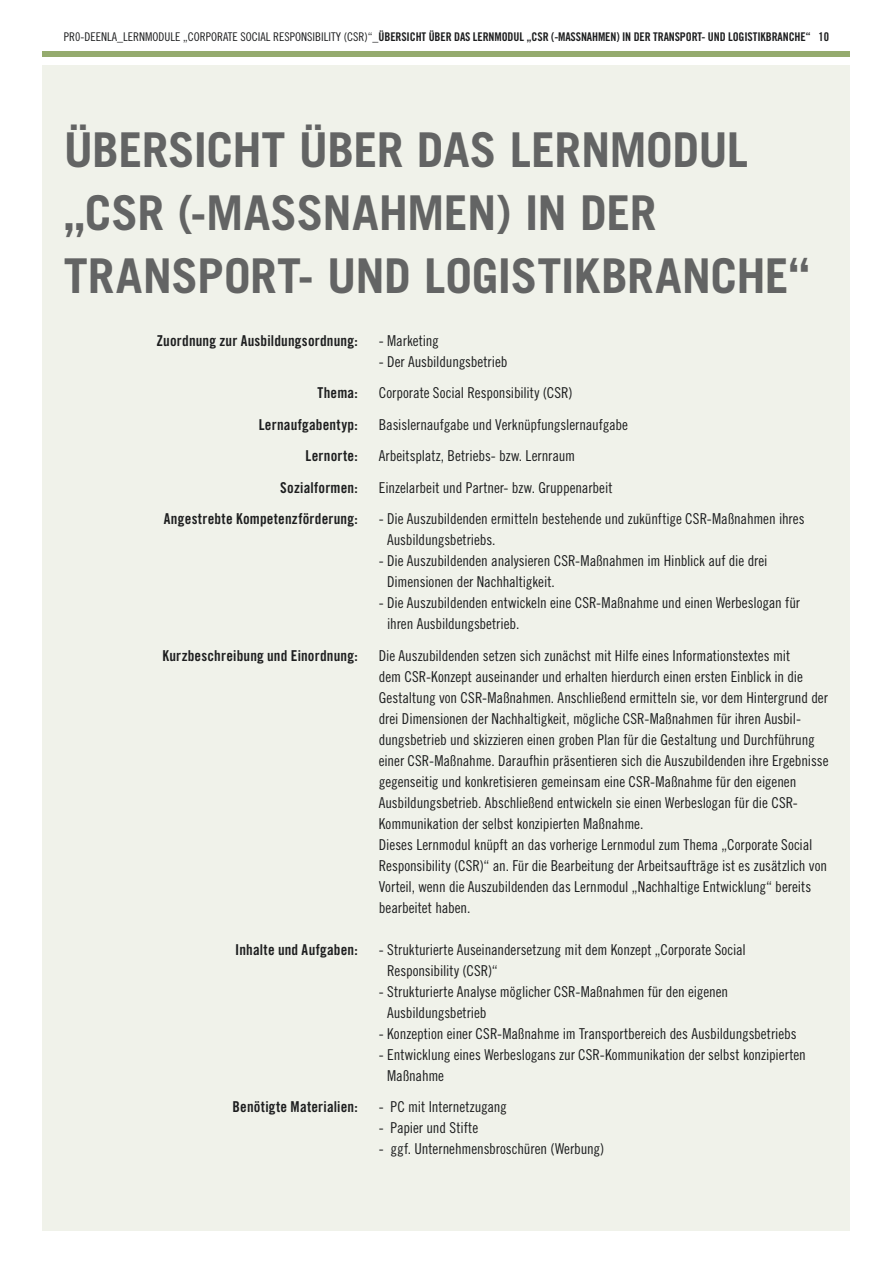
<style>
.page{position:relative;width:893px;height:1263px;background:#fff}
.page>*{position:absolute;margin:0;border:0;box-sizing:border-box;transform-origin:0 0}
.t1{font:700 48px/63px "Trade Gothic LT Std";letter-spacing:-.01em;color:#636464}
.t2{font:15px/21px "Trade Gothic LT Std Cn 18";letter-spacing:-.005em;color:#1d1e1f}
.t3{font:15px "Trade Gothic LT Std Bd Cn 20";letter-spacing:.01em;color:#1d1e1f}
.t4{font:12px "Trade Gothic LT Std Bd Cn 20";letter-spacing:-.01em;color:#1d1e1f}
.s1{font-family:"Trade Gothic LT Std Cn 18"}
</style>
<div class="page">
<div style="left:43px;top:66px;width:807px;height:1165px;background:#f0f2ea"></div>
<div style="left:43px;top:51px;width:807px;height:6px;background:#95ab6e"></div>
<p class="t4" style="left:64px;top:29px;width:767px"><span class="s1">PR0-DEENLA_LERNMODULE „CORPORATE SOCIAL RESPONSIBILITY (CSR)“</span>_ÜBERSICHT ÜBER DAS LERNMODUL „CSR (-MASSNAHMEN) IN DER TRANSPORT- UND LOGISTIKBRANCHE“ 10</p>
<h1 class="t1" style="left:64px;top:118px;width:748px">ÜBERSICHT ÜBER DAS LERNMODUL „CSR (-MASSNAHMEN) IN DER<br>TRANSPORT- UND LOGISTIKBRANCHE“</h1>
<p class="t3" style="left:156px;top:331px;width:203px">Zuordnung zur Ausbildungsordnung:</p>
<p class="t2" style="left:379px;top:330px;width:62px">- Marketing</p>
<p class="t2" style="left:379px;top:351px;width:130px">- Der Ausbildungsbetrieb</p>
<p class="t3" style="left:318px;top:384px;width:42px">Thema:</p>
<p class="t2" style="left:379px;top:382px;width:195px">Corporate Social Responsibility (CSR)</p>
<p class="t3" style="left:259px;top:415px;width:101px">Lernaufgabentyp:</p>
<p class="t2" style="left:379px;top:414px;width:251px">Basislernaufgabe und Verknüpfungslernaufgabe</p>
<p class="t3" style="left:306px;top:447px;width:54px">Lernorte:</p>
<p class="t2" style="left:379px;top:445px;width:198px">Arbeitsplatz, Betriebs- bzw. Lernraum</p>
<p class="t3" style="left:280px;top:478px;width:79px">Sozialformen:</p>
<p class="t2" style="left:379px;top:477px;width:235px">Einzelarbeit und Partner- bzw. Gruppenarbeit</p>
<p class="t3" style="left:164px;top:510px;width:195px">Angestrebte Kompetenzförderung:</p>
<p class="t2" style="left:387px;top:508px;width:419px;text-indent:-8px">- Die Auszubildenden ermitteln bestehende und zukünftige CSR-Maßnahmen ihres<br>Ausbildungsbetriebs.</p>
<p class="t2" style="left:387px;top:550px;width:382px;text-indent:-8px">- Die Auszubildenden analysieren CSR-Maßnahmen im Hinblick auf die drei<br>Dimensionen der Nachhaltigkeit.</p>
<p class="t2" style="left:387px;top:592px;width:414px;text-indent:-8px">- Die Auszubildenden entwickeln eine CSR-Maßnahme und einen Werbeslogan für ihren Ausbildungsbetrieb.</p>
<p class="t3" style="left:162px;top:646px;width:197px">Kurzbeschreibung und Einordnung:</p>
<p class="t2" style="left:379px;top:645px;width:451px">Die Auszubildenden setzen sich zunächst mit Hilfe eines Informationstextes mit<br>dem CSR-Konzept auseinander und erhalten hierdurch einen ersten Einblick in die Gestaltung von CSR-Maßnahmen. Anschließend ermitteln sie, vor dem Hintergrund der drei Dimensionen der Nachhaltigkeit, mögliche CSR-Maßnahmen für ihren Ausbil&shy;dungsbetrieb und skizzieren einen groben Plan für die Gestaltung und Durchführung einer CSR-Maßnahme. Daraufhin präsentieren sich die Auszubildenden ihre Ergebnisse gegenseitig und konkretisieren gemeinsam eine CSR-Maßnahme für den eigenen Ausbildungsbetrieb. Abschließend entwickeln sie einen Werbeslogan für die CSR-Kommunikation der selbst konzipierten Maßnahme.<br>Dieses Lernmodul knüpft an das vorherige Lernmodul zum Thema „Corporate Social Responsibility (CSR)“ an. Für die Bearbeitung der Arbeitsaufträge ist es zusätzlich von Vorteil, wenn die Auszubildenden das Lernmodul „Nachhaltige Entwicklung“ bereits bearbeitet haben.</p>
<p class="t3" style="left:235px;top:940px;width:124px">Inhalte und Aufgaben:</p>
<p class="t2" style="left:387px;top:939px;width:360px;text-indent:-8px">- Strukturierte Auseinandersetzung mit dem Konzept „Corporate Social<br>Responsibility (CSR)“</p>
<p class="t2" style="left:387px;top:981px;width:343px;text-indent:-8px">- Strukturierte Analyse möglicher CSR-Maßnahmen für den eigenen<br>Ausbildungsbetrieb</p>
<p class="t2" style="left:379px;top:1023px;width:419px">- Konzeption einer CSR-Maßnahme im Transportbereich des Ausbildungsbetriebs</p>
<p class="t2" style="left:387px;top:1044px;width:420px;text-indent:-8px">- Entwicklung eines Werbeslogans zur CSR-Kommunikation der selbst konzipierten<br>Maßnahme</p>
<p class="t3" style="left:233px;top:1098px;width:127px">Benötigte Materialien:</p>
<p class="t2" style="left:379px;top:1096px;width:130px">- PC mit Internetzugang</p>
<p class="t2" style="left:379px;top:1117px;width:101px">- Papier und Stifte</p>
<p class="t2" style="left:379px;top:1138px;width:227px">- ggf. Unternehmensbroschüren (Werbung)</p>
</div>
